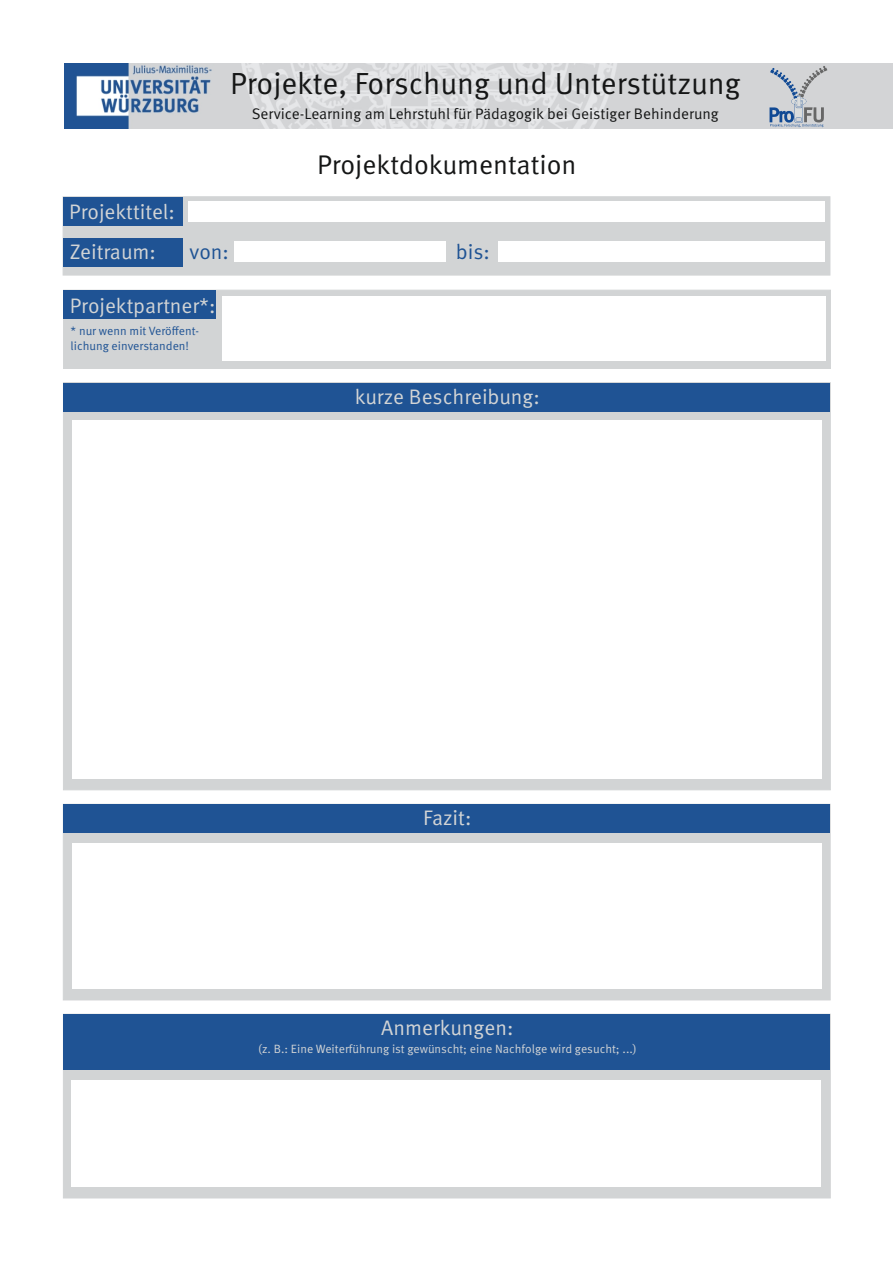
<style>
.page{position:relative;width:893px;height:1263px;background:#fff}
.page>*{position:absolute;margin:0;border:0;box-sizing:border-box;transform-origin:0 0}
.t1{font:30.6px "Meta Offc Norm";color:#151616}
.t2{font:27px "Meta Offc Norm";color:#151616}
.t3{font:21px/40.2px "Meta Offc Norm";color:#d2d4d5}
.t4{font:21px "Meta Offc Norm";letter-spacing:-.01em;color:#1f5394}
.t5{font:15.3px "Meta Offc Norm";color:#151616}
.t6{font:12px "Meta Offc Norm";color:#d2d4d5}
.t7{font:12px/15.5px "Meta Offc Norm";color:#1f5394}
</style>
<div class="page">
<div style="left:62px;top:196px;width:769px;height:80px;background:#d2d4d5"></div>
<div style="left:63px;top:197px;width:119px;height:29px;background:#1f5394"></div>
<div style="left:188px;top:201px;width:637px;height:21px;background:#fff"></div>
<div style="left:63px;top:238px;width:120px;height:28px;background:#1f5394"></div>
<div style="left:235px;top:241px;width:211px;height:21px;background:#fff"></div>
<div style="left:498px;top:241px;width:327px;height:21px;background:#fff"></div>
<div style="left:63px;top:289px;width:768px;height:80px;background:#d2d4d5"></div>
<div style="left:64px;top:290px;width:152px;height:29px;background:#1f5394"></div>
<div style="left:222px;top:296px;width:603px;height:65px;background:#fff"></div>
<div style="left:63px;top:382px;width:768px;height:409px;background:#d2d4d5"></div>
<div style="left:64px;top:383px;width:766px;height:28px;background:#1f5394"></div>
<svg style="left:63px;top:803px;width:768px;height:198px;background:#d5d7d8"></svg>
<div style="left:63px;top:804px;width:767px;height:29px;background:#1f5394"></div>
<svg style="left:63px;top:1013px;width:768px;height:186px;background:#ccd0d4"></svg>
<div style="left:64px;top:1014px;width:766px;height:55px;background:#1f5394"></div>
<div style="left:71px;top:1080px;width:750px;height:107px;background:#fff"></div>
<div style="left:72px;top:844px;width:750px;height:145px;background:#fff"></div>
<div style="left:72px;top:420px;width:750px;height:359px;background:#fff"></div>
<img style="left:65px;top:64px;width:828px;height:65px">
<svg style="left:769px;top:66px;width:58px;height:61px;background:#b4bbc5"></svg>
<h1 class="t1" style="left:230px;top:71px;width:512px">Projekte, Forschung und Unterstützung</h1>
<p class="t5" style="left:252px;top:107px;width:469px">Service-Learning am Lehrstuhl für Pädagogik bei Geistiger Behinderung</p>
<p class="t2" style="left:317px;top:154px;width:261px">Projektdokumentation</p>
<p class="t3" style="left:69px;top:194px;width:107px">Projekttitel:<br>Zeitraum:</p>
<p class="t4" style="left:190px;top:243px;width:41px">von:</p>
<p class="t4" style="left:456px;top:243px;width:35px">bis:</p>
<p class="t3" style="left:70px;top:287px;width:147px">Projektpartner*:</p>
<p class="t7" style="left:71px;top:324px;width:130px">* nur wenn mit Veröffent&shy;lichung einverstanden!</p>
<p class="t3" style="left:355px;top:378px;width:186px">kurze Beschreibung:</p>
<p class="t3" style="left:423px;top:800px;width:50px">Fazit:</p>
<p class="t3" style="left:381px;top:1009px;width:134px">Anmerkungen:</p>
<p class="t6" style="left:258px;top:1044px;width:380px">(z. B.: Eine Weiterführung ist gewünscht; eine Nachfolge wird gesucht; ...)</p>
</div>
